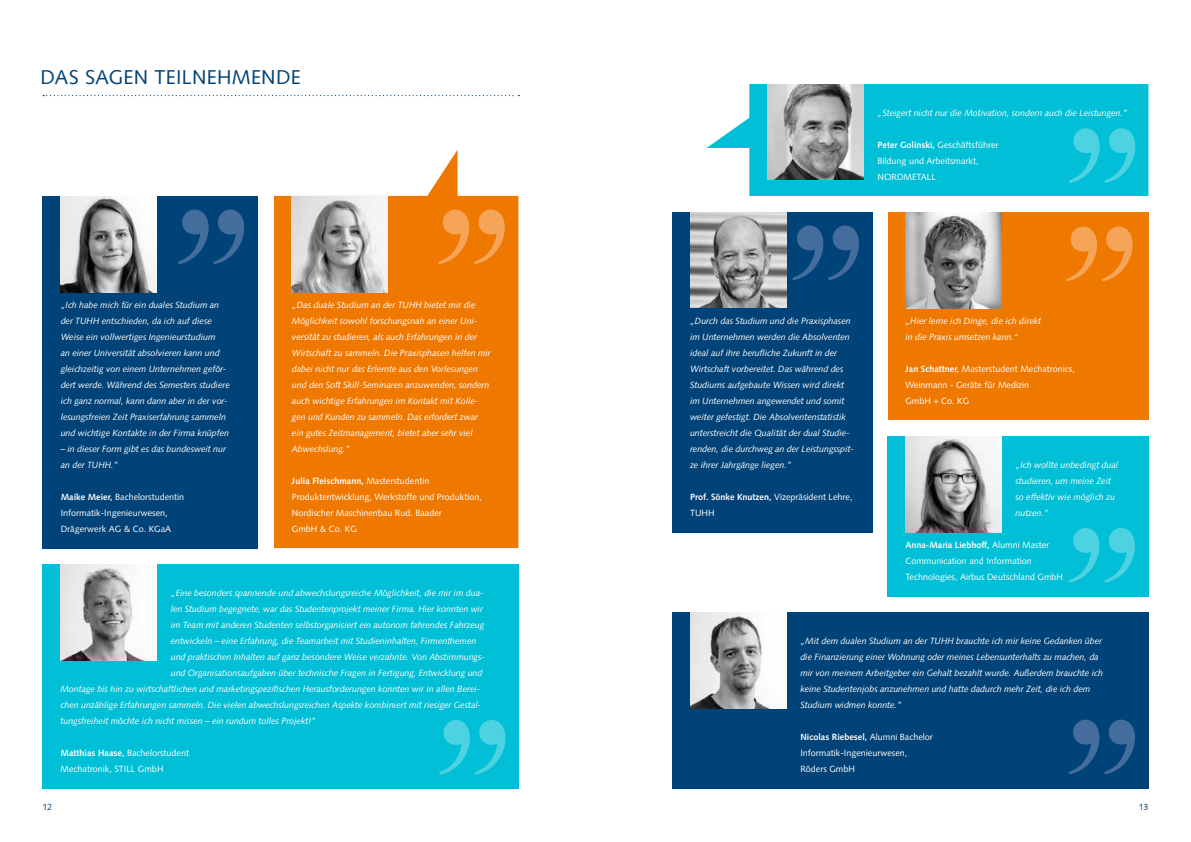
<style>
.page{position:relative;width:1191px;height:842px;background:#fff}
.page>*{position:absolute;margin:0;border:0;box-sizing:border-box;transform-origin:0 0}
.t1{font:20px "Syntax LT Std";color:#004379}
.t2{font:italic 9px/16px "Syntax LT Std";letter-spacing:-.01em;color:#fff}
.t3{font:9px/16px "Syntax LT Std";color:#fff}
.t4{font:9px "Syntax LT Std";color:#004379}
.s1{font-weight:700}
</style>
<div class="page">
<div style="left:672px;top:612px;width:476px;height:176px;background:#004379"></div>
<div style="left:887px;top:436px;width:261px;height:160px;background:#00bfd6"></div>
<svg style="left:706px;top:84px;width:442px;height:112px;background:#1ec6da"></svg>
<div style="left:672px;top:212px;width:200px;height:320px;background:#004379"></div>
<div style="left:888px;top:212px;width:260px;height:208px;background:#ef7900"></div>
<svg style="left:274px;top:150px;width:244px;height:398px;background:#f08920"></svg>
<div style="left:43px;top:196px;width:215px;height:352px;background:#004379"></div>
<div style="left:43px;top:564px;width:476px;height:224px;background:#00bfd6"></div>
<img style="left:767px;top:84px;width:96px;height:96px">
<svg style="left:43px;top:95px;width:476px;height:1px"></svg>
<img style="left:905px;top:212px;width:96px;height:96px">
<img style="left:905px;top:436px;width:96px;height:96px">
<img style="left:690px;top:612px;width:96px;height:96px">
<img style="left:61px;top:564px;width:96px;height:96px">
<img style="left:690px;top:212px;width:96px;height:96px">
<img style="left:61px;top:196px;width:96px;height:96px">
<img style="left:292px;top:196px;width:96px;height:96px">
<svg style="left:438px;top:210px;width:67px;height:54px;background:#f18a24"></svg>
<svg style="left:1066px;top:227px;width:66px;height:54px"></svg>
<svg style="left:1068px;top:528px;width:67px;height:55px"></svg>
<svg style="left:1068px;top:720px;width:67px;height:54px"></svg>
<svg style="left:1068px;top:128px;width:67px;height:55px;background:#1fc6da"></svg>
<svg style="left:792px;top:225px;width:67px;height:55px"></svg>
<svg style="left:178px;top:210px;width:66px;height:54px"></svg>
<svg style="left:439px;top:720px;width:66px;height:55px"></svg>
<h1 class="t1" style="left:41px;top:65px;width:58px">Das sagen</h1>
<h1 class="t1" style="left:154px;top:65px;width:25px">Teilnehmende</h1>
<p class="t2" style="left:61px;top:297px;width:171px">„Ich habe mich für ein duales Studium an der TUHH entschieden, da ich auf diese Weise ein vollwertiges Ingenieurstudium<br>an einer Universität absolvieren kann und gleichzeitig von einem Unternehmen geför&shy;dert werde. Während des Semesters studiere ich ganz normal, kann dann aber in der vor&shy;lesungsfreien Zeit Praxiserfahrung sammeln und wichtige Kontakte in der Firma knüpfen</p>
<p class="t2" style="left:61px;top:441px;width:167px">– in dieser Form gibt es das bundesweit nur an der TUHH.”</p>
<p class="t3" style="left:61px;top:489px;width:125px"><span class="s1">Maike Meier,</span> Bachelorstudentin<br>Informatik-Ingenieurwesen,<br>Drägerwerk AG &amp; Co. KGaA</p>
<p class="t2" style="left:292px;top:297px;width:200px">„Das duale Studium an der TUHH bietet mir die Möglichkeit sowohl forschungsnah an einer Uni&shy;versität zu studieren, als auch Erfahrungen in der Wirtschaft zu sammeln. Die Praxisphasen helfen mir dabei nicht nur das Erlernte aus den Vorlesungen und den Soft Skill-Seminaren anzuwenden, sondern auch wichtige Erfahrungen im Kontakt mit Kolle&shy;gen und Kunden zu sammeln. Das erfordert zwar ein gutes Zeitmanagement, bietet aber sehr viel Abwechslung.”</p>
<p class="t3" style="left:292px;top:473px;width:191px"><span class="s1">Julia Fleischmann,</span> Masterstudentin Produktentwicklung, Werkstoffe und Produktion, Nordischer Maschinenbau Rud. Baader<br>GmbH &amp; Co. KG</p>
<p class="t2" style="left:171px;top:585px;width:314px">„Eine besonders spannende und abwechslungsreiche Möglichkeit, die mir im dua-</p>
<p class="t2" style="left:171px;top:601px;width:314px">len Studium begegnete, war das Studentenprojekt meiner Firma. Hier konnten wir</p>
<p class="t2" style="left:171px;top:617px;width:315px">im Team mit anderen Studenten selbstorganisiert ein autonom fahrendes Fahrzeug</p>
<p class="t2" style="left:171px;top:633px;width:307px">entwickeln – eine Erfahrung, die Teamarbeit mit Studieninhalten, Firmenthemen</p>
<p class="t2" style="left:171px;top:649px;width:316px">und praktischen Inhalten auf ganz besondere Weise verzahnte. Von Abstimmungs-</p>
<p class="t2" style="left:171px;top:665px;width:313px">und Organisationsaufgaben über technische Fragen in Fertigung, Entwicklung und</p>
<p class="t2" style="left:61px;top:681px;width:421px">Montage bis hin zu wirtschaftlichen und marketingspezifischen Herausforderungen konnten wir in allen Berei-</p>
<p class="t2" style="left:61px;top:697px;width:422px">chen unzählige Erfahrungen sammeln. Die vielen abwechslungsreichen Aspekte kombiniert mit riesiger Gestal-</p>
<p class="t2" style="left:61px;top:713px;width:257px">tungsfreiheit möchte ich nicht missen – ein rundum tolles Projekt!”</p>
<p class="t3" style="left:61px;top:745px;width:130px"><span class="s1">Matthias Haase,</span> Bachelorstudent<br>Mechatronik, STILL GmbH</p>
<p class="t2" style="left:877px;top:105px;width:252px">„Steigert nicht nur die Motivation, sondern auch die Leistungen.”</p>
<p class="t3" style="left:877px;top:137px;width:122px"><span class="s1">Peter Golinski,</span> Geschäftsführer<br>Bildung und Arbeitsmarkt,<br>NORDMETALL</p>
<p class="t2" style="left:690px;top:313px;width:165px">„Durch das Studium und die Praxisphasen im Unternehmen werden die Absolventen ideal auf ihre berufliche Zukunft in der Wirtschaft vorbereitet. Das während des Studiums aufgebaute Wissen wird direkt im Unternehmen angewendet und somit weiter gefestigt. Die Absolventenstatistik unterstreicht die Qualität der dual Studie&shy;renden, die durchweg an der Leistungsspit&shy;ze ihrer Jahrgänge liegen.”</p>
<p class="t3" style="left:690px;top:489px;width:164px"><span class="s1">Prof. Sönke Knutzen,</span> Vizepräsident Lehre,<br>TUHH</p>
<p class="t2" style="left:905px;top:313px;width:137px">„Hier lerne ich Dinge, die ich direkt in die Praxis umsetzen kann.“</p>
<p class="t3" style="left:905px;top:361px;width:171px"><span class="s1">Jan Schattner,</span> Masterstudent Mechatronics,<br>Weinmann - Geräte für Medizin<br>GmbH + Co. KG</p>
<p class="t2" style="left:1015px;top:457px;width:104px">„Ich wollte unbedingt dual studieren, um meine Zeit so effektiv wie möglich zu nutzen.”</p>
<p class="t3" style="left:905px;top:537px;width:159px"><span class="s1">Anna-Maria Liebhoff,</span> Alumni Master<br>Communication and Information<br>Technologies, Airbus Deutschland GmbH</p>
<p class="t2" style="left:800px;top:633px;width:304px">„Mit dem dualen Studium an der TUHH brauchte ich mir keine Gedanken über die Finanzierung einer Wohnung oder meines Lebensunterhalts zu machen, da mir von meinem Arbeitgeber ein Gehalt bezahlt wurde. Außerdem brauchte ich keine Studentenjobs anzunehmen und hatte dadurch mehr Zeit, die ich dem Studium widmen konnte.”</p>
<p class="t3" style="left:800px;top:729px;width:134px"><span class="s1">Nicolas Riebesel,</span> Alumni Bachelor<br>Informatik-Ingenieurwesen,<br>Röders GmbH</p>
<p class="t4" style="left:43px;top:802px;width:11px">12</p>
<p class="t4" style="left:1138px;top:802px;width:11px">13</p>
</div>
